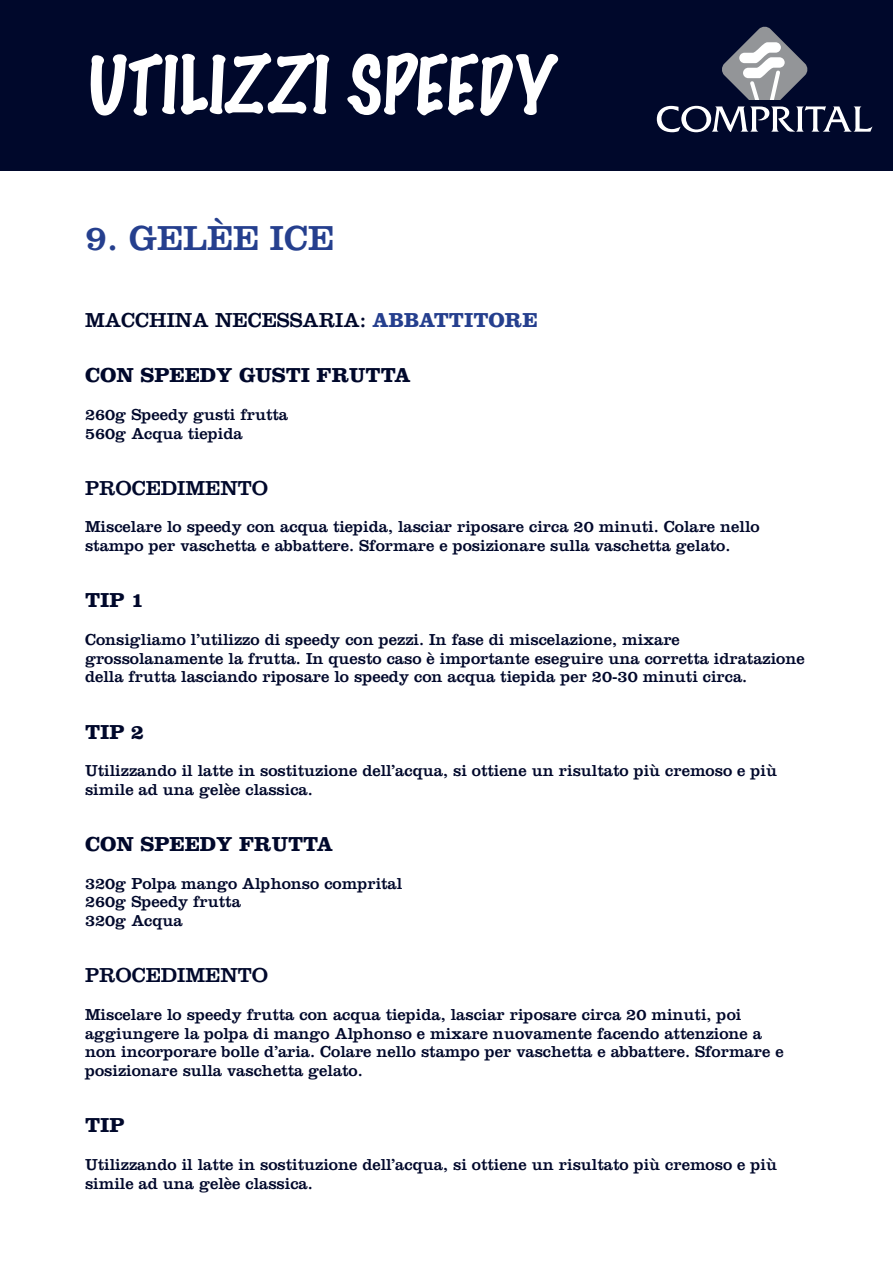
<style>
.page{position:relative;width:893px;height:1263px;background:#fff}
.page>*{position:absolute;margin:0;border:0;box-sizing:border-box;transform-origin:0 0}
.t1{font:100 72px "Marker Felt";color:#fff}
.t2{font:36px "Clarendon";color:#253f8e}
.t3{font:21px "Clarendon";color:#00082b}
.t4{font:700 21px "Clarendon";color:#00082b}
.t5{font:16.5px/18.8px "Clarendon";color:#00082b}
.s1{font-weight:700;color:#253f8e}
</style>
<div class="page">
<div style="left:1px;top:0;width:892px;height:170px;background:#00082b"></div>
<svg style="left:657px;top:106px;width:215px;height:26px"></svg>
<svg style="left:722px;top:26px;width:86px;height:74px"></svg>
<h1 class="t1" style="left:86px;top:29px;width:469px">UTILIZZI SPEEDY</h1>
<p class="t2" style="left:85px;top:216px;width:250px">9. GELÈE ICE</p>
<p class="t3" style="left:85px;top:308px;width:454px">MACCHINA NECESSARIA: <span class="s1">ABBATTITORE</span></p>
<p class="t4" style="left:85px;top:363px;width:327px">CON SPEEDY GUSTI FRUTTA</p>
<p class="t5" style="left:85px;top:405px;width:205px">260g Speedy gusti frutta</p>
<p class="t5" style="left:85px;top:423px;width:159px">560g Acqua tiepida</p>
<p class="t3" style="left:85px;top:476px;width:185px">PROCEDIMENTO</p>
<p class="t5" style="left:85px;top:517px;width:676px">Miscelare lo speedy con acqua tiepida, lasciar riposare circa 20 minuti. Colare nello stampo per vaschetta e abbattere. Sformare e posizionare sulla vaschetta gelato.</p>
<p class="t4" style="left:85px;top:588px;width:60px">TIP 1</p>
<p class="t5" style="left:85px;top:630px;width:721px">Consigliamo l’utilizzo di speedy con pezzi. In fase di miscelazione, mixare grossolanamente la frutta. In questo caso è importante eseguire una corretta idratazione della frutta lasciando riposare lo speedy con acqua tiepida per 20-30 minuti circa.</p>
<p class="t4" style="left:85px;top:719px;width:60px">TIP 2</p>
<p class="t5" style="left:85px;top:761px;width:694px">Utilizzando il latte in sostituzione dell’acqua, si ottiene un risultato più cremoso e più simile ad una gelèe classica.</p>
<p class="t4" style="left:85px;top:831px;width:250px">CON SPEEDY FRUTTA</p>
<p class="t5" style="left:85px;top:873px;width:319px">320g Polpa mango Alphonso comprital</p>
<p class="t5" style="left:85px;top:892px;width:157px">260g Speedy frutta</p>
<p class="t5" style="left:85px;top:911px;width:99px">320g Acqua</p>
<p class="t3" style="left:85px;top:963px;width:185px">PROCEDIMENTO</p>
<p class="t5" style="left:85px;top:1005px;width:700px">Miscelare lo speedy frutta con acqua tiepida, lasciar riposare circa 20 minuti, poi aggiungere la polpa di mango Alphonso e mixare nuovamente facendo attenzione a non incorporare bolle d’aria. Colare nello stampo per vaschetta e abbattere. Sformare e posizionare sulla vaschetta gelato.</p>
<p class="t4" style="left:85px;top:1113px;width:41px">TIP</p>
<p class="t5" style="left:85px;top:1155px;width:694px">Utilizzando il latte in sostituzione dell’acqua, si ottiene un risultato più cremoso e più simile ad una gelèe classica.</p>
</div>
